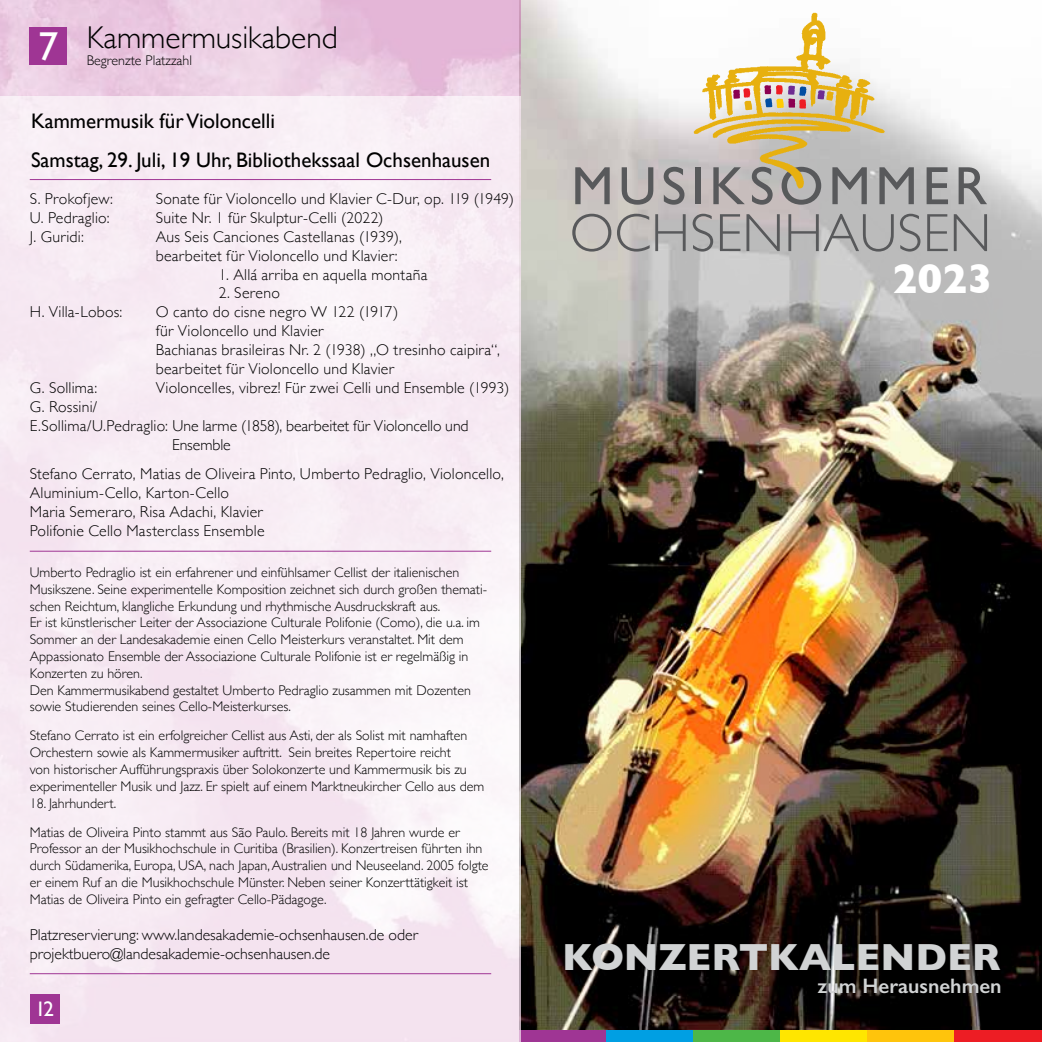
<style>
.page{position:relative;width:1042px;height:1042px;background:#fff}
.page>*{position:absolute;margin:0;border:0;box-sizing:border-box;transform-origin:0 0}
.t1{font:700 42px "Gill Sans";color:#fff}
.t2{font:40.25px "Gill Sans";color:#fff}
.t3{font:700 38.5px "Gill Sans";color:#d1d3d4}
.t4{font:300 31.5px "Gill Sans";color:#000}
.t5{font:21px/39.2px "Gill Sans";color:#000}
.t6{font:600 21px "Gill Sans";color:#d1d3d4}
.t7{font:21px "Gill Sans";color:#fff}
.t8{font:300 15.75px/18.9px "Gill Sans";letter-spacing:.015em;color:#000}
.t9{font:300 15.75px "Gill Sans";letter-spacing:-.005em;color:#000}
.t10{font:300 14px/16.8px "Gill Sans";color:#000}
</style>
<div class="page">
<img style="left:521px;top:0;width:521px;height:1031px">
<svg style="left:575px;top:167px;width:35px;height:37px"></svg>
<svg style="left:622px;top:167px;width:31px;height:38px"></svg>
<svg style="left:664px;top:167px;width:20px;height:38px"></svg>
<div style="left:695px;top:167px;width:5px;height:37px;background:#58595b"></div>
<svg style="left:713px;top:189px;width:32px;height:15px"></svg>
<svg style="left:752px;top:189px;width:20px;height:16px"></svg>
<svg style="left:781px;top:189px;width:40px;height:16px"></svg>
<svg style="left:832px;top:189px;width:35px;height:15px"></svg>
<svg style="left:879px;top:167px;width:35px;height:37px"></svg>
<svg style="left:926px;top:167px;width:22px;height:37px"></svg>
<svg style="left:958px;top:167px;width:29px;height:37px"></svg>
<svg style="left:572px;top:214px;width:39px;height:38px"></svg>
<svg style="left:617px;top:214px;width:32px;height:38px"></svg>
<svg style="left:655px;top:214px;width:30px;height:37px"></svg>
<svg style="left:692px;top:214px;width:21px;height:38px"></svg>
<svg style="left:720px;top:214px;width:20px;height:37px"></svg>
<svg style="left:746px;top:214px;width:34px;height:37px"></svg>
<svg style="left:788px;top:214px;width:106px;height:38px;background:#aaa9aa"></svg>
<svg style="left:900px;top:214px;width:20px;height:38px"></svg>
<svg style="left:927px;top:214px;width:21px;height:37px"></svg>
<svg style="left:954px;top:214px;width:33px;height:37px"></svg>
<img style="left:693px;top:12px;width:194px;height:177px">
<svg style="left:764px;top:85px;width:42px;height:24px"></svg>
<svg style="left:733px;top:88px;width:19px;height:22px"></svg>
<svg style="left:817px;top:90px;width:17px;height:11px"></svg>
<div style="left:519px;top:1031px;width:87px;height:11px;background:#9f3594"></div>
<div style="left:606px;top:1031px;width:87px;height:11px;background:#009fe3"></div>
<div style="left:693px;top:1031px;width:87px;height:11px;background:#4db748"></div>
<div style="left:780px;top:1031px;width:88px;height:11px;background:#ffe600"></div>
<div style="left:868px;top:1031px;width:87px;height:11px;background:#ffc40c"></div>
<div style="left:955px;top:1031px;width:87px;height:11px;background:#ed1d24"></div>
<img style="left:0;top:0;width:521px;height:96px">
<div style="left:0;top:96px;width:521px;height:946px;background:#f7ecf4"></div>
<div style="left:30px;top:27px;width:37px;height:37px;background:#9f3594"></div>
<hr style="left:30px;top:551px;width:461px;height:1px;background:#9f3594">
<hr style="left:30px;top:973px;width:461px;height:1px;background:#9f3594">
<hr style="left:30px;top:179px;width:461px;height:1px;background:#9f3594">
<div style="left:30px;top:994px;width:30px;height:30px;background:#9f3594"></div>
<h2 class="t2" style="left:38px;top:23px;width:22px">7</h2>
<h3 class="t4" style="left:87px;top:13px;width:252px">Kammermusikabend</h3>
<p class="t10" style="left:87px;top:51px;width:107px">Begrenzte Platzzahl</p>
<h3 class="t5" style="left:31px;top:101px;width:461px">Kammermusik für Violoncelli<br>Samstag, 29. Juli, 19 Uhr, Bibliothekssaal Ochsenhausen</h3>
<p class="t8" style="left:30px;top:189px;width:85px">S. Prokofjew:</p>
<p class="t8" style="left:156px;top:189px;width:360px">Sonate für Violoncello und Klavier C-Dur, op. 119 (1949)</p>
<p class="t8" style="left:30px;top:207px;width:81px">U. Pedraglio:</p>
<p class="t8" style="left:156px;top:207px;width:229px">Suite Nr. 1 für Skulptur-Celli (2022)</p>
<p class="t8" style="left:30px;top:226px;width:56px">J. Guridi:</p>
<p class="t8" style="left:156px;top:226px;width:247px">Aus Seis Canciones Castellanas (1939), bearbeitet für Violoncello und Klavier:</p>
<p class="t8" style="left:219px;top:264px;width:210px">1. Allá arriba en aquella montaña</p>
<p class="t8" style="left:219px;top:283px;width:63px">2. Sereno</p>
<p class="t8" style="left:30px;top:302px;width:94px">H. Villa-Lobos:</p>
<p class="t8" style="left:156px;top:302px;width:346px">O canto do cisne negro W 122 (1917)<br>für Violoncello und Klavier<br>Bachianas brasileiras Nr. 2 (1938) „O tresinho caipira“, bearbeitet für Violoncello und Klavier</p>
<p class="t8" style="left:30px;top:378px;width:69px">G. Sollima:</p>
<p class="t8" style="left:156px;top:378px;width:355px">Violoncelles, vibrez! Für zwei Celli und Ensemble (1993)</p>
<p class="t8" style="left:30px;top:396px;width:69px">G. Rossini/</p>
<p class="t8" style="left:30px;top:415px;width:440px">E.Sollima/U.Pedraglio: Une larme (1858), bearbeitet für Violoncello und</p>
<p class="t9" style="left:172px;top:432px;width:60px">Ensemble</p>
<p class="t8" style="left:30px;top:464px;width:476px">Stefano Cerrato, Matias de Oliveira Pinto, Umberto Pedraglio, Violoncello, Aluminium-Cello, Karton-Cello<br>Maria Semeraro, Risa Adachi, Klavier<br>Polifonie Cello Masterclass Ensemble</p>
<p class="t10" style="left:30px;top:563px;width:459px">Umberto Pedraglio ist ein erfahrener und einfühlsamer Cellist der italienischen Musikszene. Seine experimentelle Komposition zeichnet sich durch großen themati&shy;schen Reichtum, klangliche Erkundung und rhythmische Ausdruckskraft aus.<br>Er ist künstlerischer Leiter der Associazione Culturale Polifonie (Como), die u.a. im Sommer an der Landesakademie einen Cello Meisterkurs veranstaltet. Mit dem Appassionato Ensemble der Associazione Culturale Polifonie ist er regelmäßig in Konzerten zu hören.<br>Den Kammermusikabend gestaltet Umberto Pedraglio zusammen mit Dozenten sowie Studierenden seines Cello-Meisterkurses.</p>
<p class="t10" style="left:30px;top:727px;width:456px">Stefano Cerrato ist ein erfolgreicher Cellist aus Asti, der als Solist mit namhaften Orchestern sowie als Kammermusiker auftritt. Sein breites Repertoire reicht<br>von historischer Aufführungspraxis über Solokonzerte und Kammermusik bis zu experimenteller Musik und Jazz. Er spielt auf einem Marktneukircher Cello aus dem</p>
<p class="t10" style="left:30px;top:788px;width:431px;line-height:29.1px">18. Jahrhundert.<br>Matias de Oliveira Pinto stammt aus São Paulo. Bereits mit 18 Jahren wurde er</p>
<p class="t10" style="left:30px;top:840px;width:460px">Professor an der Musikhochschule in Curitiba (Brasilien). Konzertreisen führten ihn durch Südamerika, Europa, USA, nach Japan, Australien und Neuseeland. 2005 folgte er einem Ruf an die Musikhochschule Münster. Neben seiner Konzerttätigkeit ist Matias de Oliveira Pinto ein gefragter Cello-Pädagoge.</p>
<p class="t8" style="left:30px;top:925px;width:390px">Platzreservierung: www.landesakademie-ochsenhausen.de oder projektbuero@landesakademie-ochsenhausen.de</p>
<h3 class="t7" style="left:35px;top:997px;width:20px">12</h3>
<h1 class="t1" style="left:892px;top:245px;width:101px">2023</h1>
<h3 class="t3" style="left:562px;top:927px;width:440px">KONZERTKALENDER</h3>
<h3 class="t6" style="left:817px;top:973px;width:186px">zum Herausnehmen</h3>
</div>
